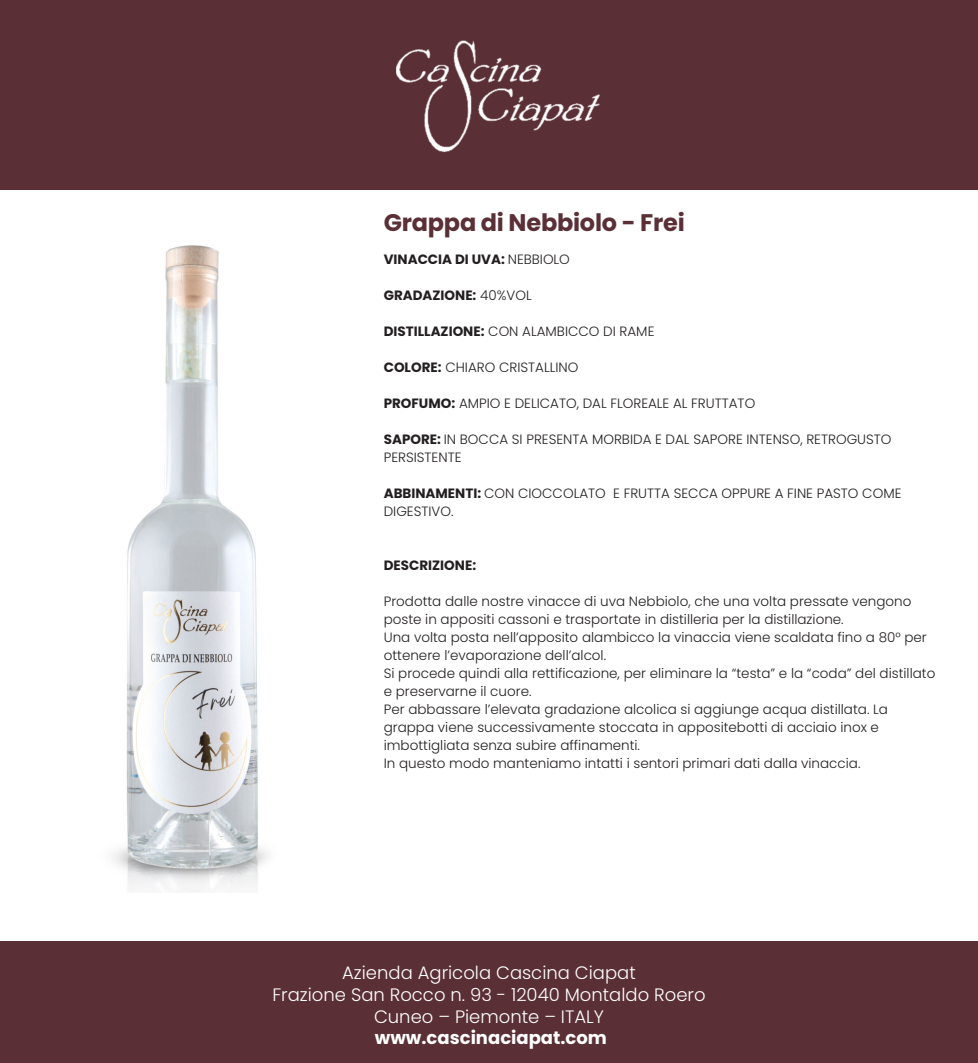
<style>
.page{position:relative;width:978px;height:1063px;background:#fff}
.page>*{position:absolute;margin:0;border:0;box-sizing:border-box;transform-origin:0 0}
.t1{font:700 24px "Poppins";letter-spacing:-.01em;color:#5a2f36}
.t2{font:300 18px "Poppins";color:#fff}
.t3{font:700 18px "Poppins";color:#fff}
.t4{font:300 13.5px/18px "Poppins";color:#231f20}
.t5{font:700 13.5px "Poppins";color:#231f20}
.s1{font-weight:300}
.s2{font-weight:700}
</style>
<div class="page">
<img style="left:113px;top:245px;width:155px;height:647px">
<div style="left:0;top:0;width:978px;height:190px;background:#5a2f36"></div>
<div style="left:0;top:942px;width:978px;height:121px;background:#5a2f36"></div>
<img style="left:396px;top:40px;width:204px;height:112px">
<p class="t1" style="left:384px;top:209px;width:303px">Grappa di Nebbiolo - Frei</p>
<p class="t5" style="left:384px;top:251px;width:188px">VINACCIA DI UVA: <span class="s1">NEBBIOLO</span></p>
<p class="t5" style="left:384px;top:287px;width:150px">GRADAZIONE: <span class="s1">40%VOL</span></p>
<p class="t4" style="left:384px;top:322px;width:272px"><span class="s2">DISTILLAZIONE:</span> CON ALAMBICCO DI RAME</p>
<p class="t4" style="left:384px;top:358px;width:196px"><span class="s2">COLORE:</span> CHIARO CRISTALLINO</p>
<p class="t4" style="left:384px;top:394px;width:373px"><span class="s2">PROFUMO:</span> AMPIO E DELICATO, DAL FLOREALE AL FRUTTATO</p>
<p class="t4" style="left:384px;top:430px;width:509px"><span class="s2">SAPORE:</span> IN BOCCA SI PRESENTA MORBIDA E DAL SAPORE INTENSO, RETROGUSTO<br>PERSISTENTE</p>
<p class="t4" style="left:384px;top:484px;width:519px"><span class="s2">ABBINAMENTI:</span> CON CIOCCOLATO E FRUTTA SECCA OPPURE A FINE PASTO COME<br>DIGESTIVO.</p>
<p class="t5" style="left:384px;top:557px;width:94px">DESCRIZIONE:</p>
<p class="t4" style="left:384px;top:592px;width:529px">Prodotta dalle nostre vinacce di uva Nebbiolo, che una volta pressate vengono poste in appositi cassoni e trasportate in distilleria per la distillazione.</p>
<p class="t4" style="left:384px;top:628px;width:545px">Una volta posta nell’apposito alambicco la vinaccia viene scaldata fino a 80° per ottenere l’evaporazione dell’alcol.</p>
<p class="t4" style="left:384px;top:664px;width:553px">Si procede quindi alla rettificazione, per eliminare la “testa” e la “coda” del distillato e preservarne il cuore.</p>
<p class="t4" style="left:384px;top:700px;width:506px">Per abbassare l’elevata gradazione alcolica si aggiunge acqua distillata. La grappa viene successivamente stoccata in appositebotti di acciaio inox e imbottigliata senza subire affinamenti.</p>
<p class="t4" style="left:384px;top:754px;width:478px">In questo modo manteniamo intatti i sentori primari dati dalla vinaccia.</p>
<p class="t2" style="left:342px;top:963px;width:295px">Azienda Agricola Cascina Ciapat</p>
<p class="t2" style="left:272px;top:984px;width:435px">Frazione San Rocco n. 93 - 12040 Montaldo Roero</p>
<p class="t2" style="left:374px;top:1006px;width:231px">Cuneo – Piemonte – ITALY</p>
<p class="t3" style="left:375px;top:1028px;width:234px">www.cascinaciapat.com</p>
</div>
